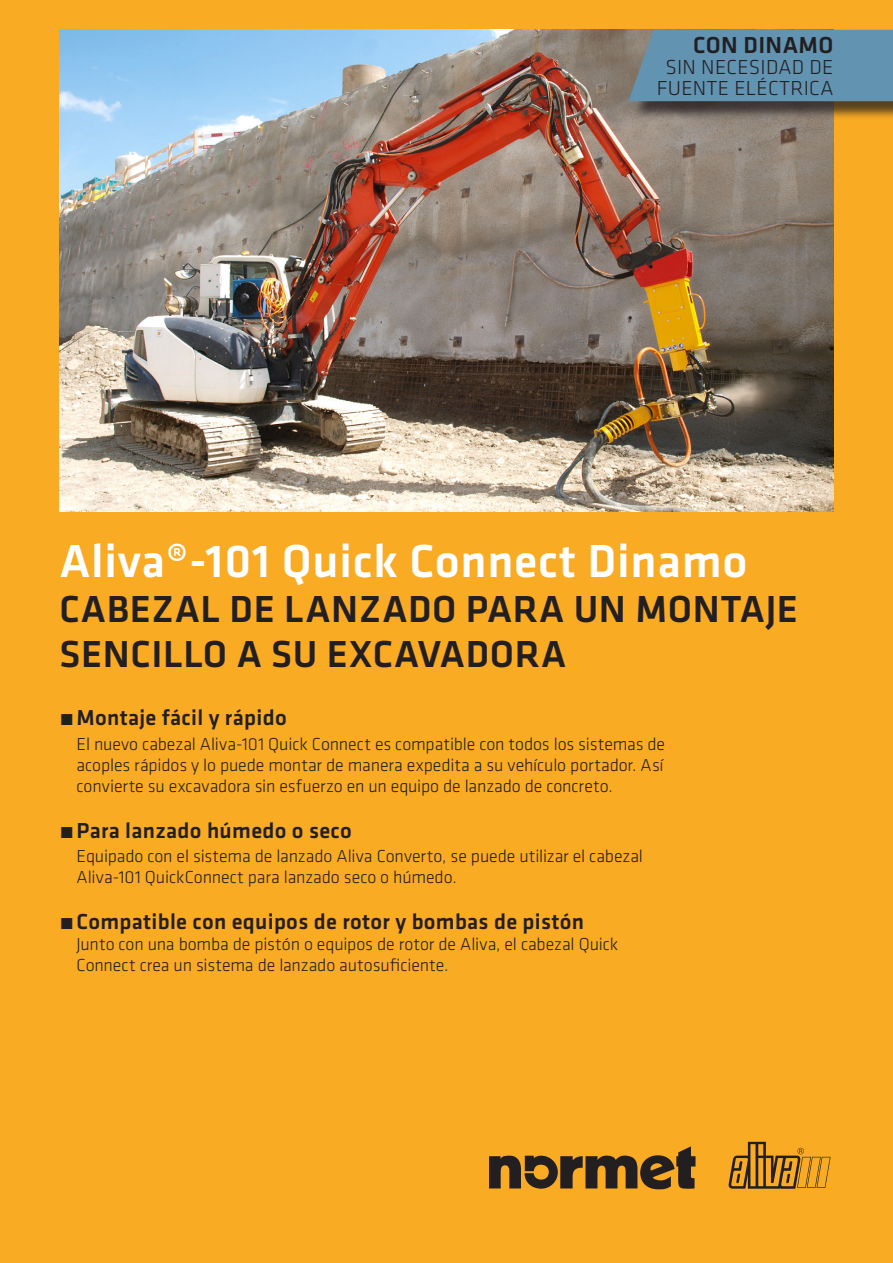
<style>
.page{position:relative;width:893px;height:1263px;background:#faab24}
.page>*{position:absolute;margin:0;border:0;box-sizing:border-box;transform-origin:0 0}
.SI_Klavica_Cover_Descrptor{font:500 48px "Klavika";letter-spacing:.015em;color:#fff}
.SI_Klavica_Cover_Descrptor-2{font:500 39px/45px "Klavika";letter-spacing:.015em;color:#231f20}
.SI_Klavica_Cover_Title_Flyer_A4{font:500 24px "Klavika";letter-spacing:.015em;color:#231f20}
.SI_Klavica_Cover_Headline_1_Flyer_A4{font:500 22.5px "Klavika";letter-spacing:.015em;color:#231f20}
.SI_Klavica_Cover_Title_Flyer_A4-2{font:300 21px "Klavika";letter-spacing:.015em;color:#231f20}
.SI_Klavica_Cover_Headline_1_Flyer_A4-2{font:300 18px/21px "Klavika";letter-spacing:-.01em;color:#231f20}
</style>
<div class="page">
<img style="left:60px;top:30px;width:773px;height:481px">
<div style="left:632px;top:32px;width:261px;height:88px;background:#231f20;opacity:.75"></div>
<div style="left:628px;top:30px;width:265px;height:71px;background:#6293b1"></div>
<svg style="left:728px;top:1142px;width:103px;height:47px"></svg>
<svg style="left:489px;top:1146px;width:206px;height:43px"></svg>
<p class="SI_Klavica_Cover_Title_Flyer_A4" style="left:693px;top:32px;width:142px">CON DINAMO</p>
<p class="SI_Klavica_Cover_Title_Flyer_A4-2" style="left:665px;top:56px;width:170px">SIN NECESIDAD DE</p>
<p class="SI_Klavica_Cover_Title_Flyer_A4-2" style="left:657px;top:77px;width:178px">FUENTE ELÉCTRICA</p>
<p class="SI_Klavica_Cover_Descrptor" style="left:60px;top:535px;width:689px">Aliva®-101 Quick Connect Dinamo</p>
<p class="SI_Klavica_Cover_Descrptor-2" style="left:60px;top:587px;width:740px">CABEZAL DE LANZADO PARA UN MONTAJE<br>SENCILLO A SU EXCAVADORA</p>
<p class="SI_Klavica_Cover_Headline_1_Flyer_A4" style="left:60px;top:705px;width:229px">•Montaje fácil y rápido</p>
<p class="SI_Klavica_Cover_Headline_1_Flyer_A4-2" style="left:77px;top:734px;width:590px;text-align:justify">El nuevo cabezal Aliva-101 Quick Connect es compatible con todos los sistemas de acoples rápidos y lo puede montar de manera expedita a su vehículo portador. Así convierte su excavadora sin esfuerzo en un equipo de lanzado de concreto.</p>
<p class="SI_Klavica_Cover_Headline_1_Flyer_A4" style="left:60px;top:818px;width:294px">•Para lanzado húmedo o seco</p>
<p class="SI_Klavica_Cover_Headline_1_Flyer_A4-2" style="left:77px;top:846px;width:568px">Equipado con el sistema de lanzado Aliva Converto, se puede utilizar el cabezal<br>Aliva-101 QuickConnect para lanzado seco o húmedo.</p>
<p class="SI_Klavica_Cover_Headline_1_Flyer_A4" style="left:60px;top:909px;width:526px">•Compatible con equipos de rotor y bombas de pistón</p>
<p class="SI_Klavica_Cover_Headline_1_Flyer_A4-2" style="left:77px;top:934px;width:543px">Junto con una bomba de pistón o equipos de rotor de Aliva, el cabezal Quick<br>Connect crea un sistema de lanzado autosuficiente.</p>
</div>
